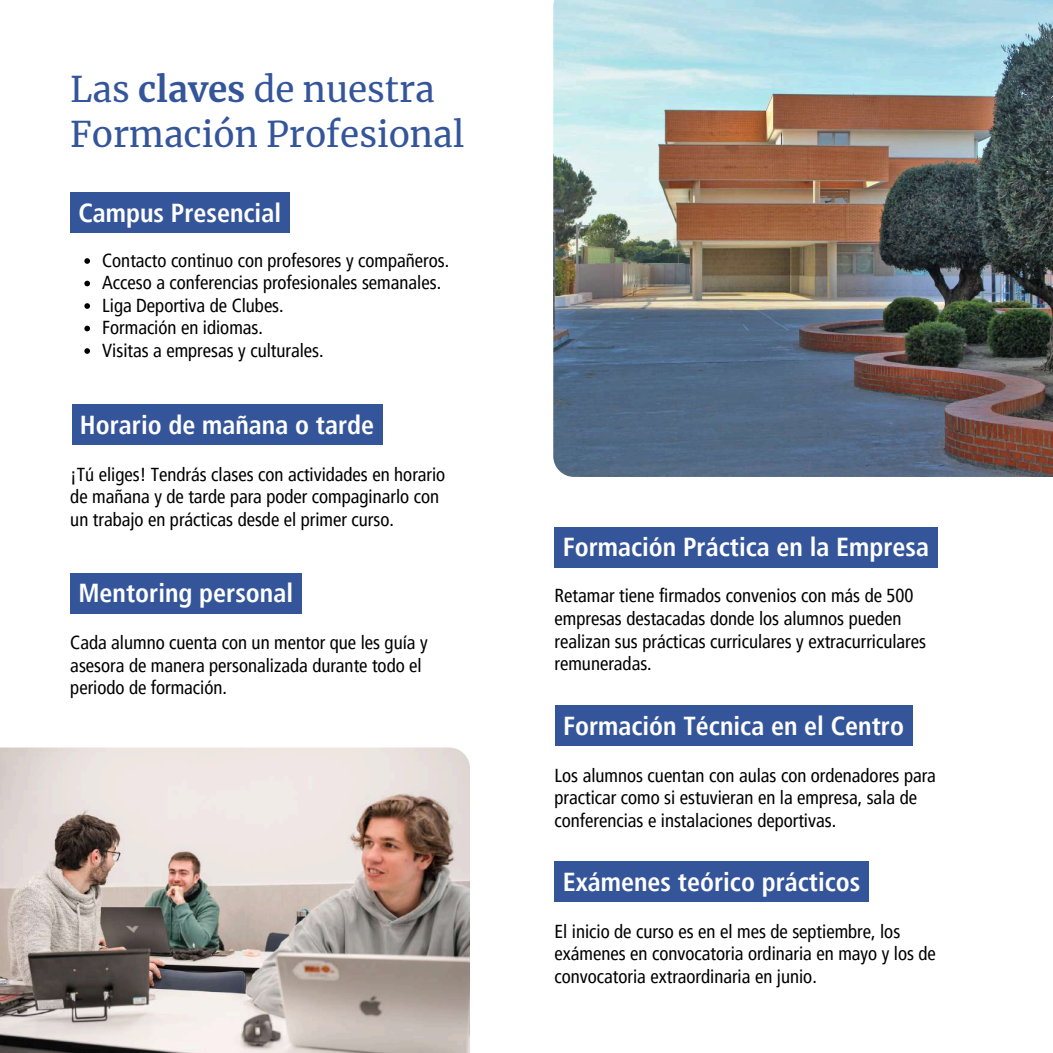
<style>
.page{position:relative;width:1053px;height:1053px;background:#fff}
.page>*{position:absolute;margin:0;border:0;box-sizing:border-box;transform-origin:0 0}
.t1{font:35px/45px "Merriweather";color:#35559b}
.t2{font:700 condensed 26px "Frutiger LT Pro";color:#fff}
.t3{font:condensed 18.75px/22.5px "Frutiger LT Pro";color:#000}
.s1{font-weight:700}
</style>
<div class="page">
<img style="left:0;top:747px;width:470px;height:306px">
<img style="left:553px;top:0;width:499px;height:477px">
<div style="left:554px;top:706px;width:358px;height:40px;background:#35559b"></div>
<div style="left:554px;top:527px;width:383px;height:40px;background:#35559b"></div>
<div style="left:70px;top:193px;width:219px;height:40px;background:#35559b"></div>
<svg style="left:84px;top:258px;width:6px;height:6px"></svg>
<svg style="left:84px;top:281px;width:6px;height:5px"></svg>
<svg style="left:84px;top:303px;width:6px;height:6px"></svg>
<svg style="left:84px;top:326px;width:6px;height:5px"></svg>
<svg style="left:84px;top:348px;width:6px;height:6px"></svg>
<div style="left:72px;top:404px;width:310px;height:41px;background:#35559b"></div>
<div style="left:70px;top:573px;width:231px;height:40px;background:#35559b"></div>
<div style="left:554px;top:861px;width:314px;height:41px;background:#35559b"></div>
<h1 class="t1" style="left:70px;top:67px;width:396px">Las <span class="s1">claves</span> de nuestra<br>Formación Profesional</h1>
<h2 class="t2" style="left:78px;top:197px;width:204px">Campus Presencial</h2>
<p class="t3" style="left:102px;top:249px;width:348px">Contacto continuo con profesores y compañeros.<br>Acceso a conferencias profesionales semanales.<br>Liga Deportiva de Clubes.<br>Formación en idiomas.<br>Visitas a empresas y culturales.</p>
<h2 class="t2" style="left:80px;top:408px;width:295px">Horario de mañana o tarde</h2>
<p class="t3" style="left:70px;top:463px;width:376px">¡Tú eliges! Tendrás clases con actividades en horario de mañana y de tarde para poder compaginarlo con un trabajo en prácticas desde el primer curso.</p>
<h2 class="t2" style="left:78px;top:577px;width:216px">Mentoring personal</h2>
<p class="t3" style="left:70px;top:631px;width:359px">Cada alumno cuenta con un mentor que les guía y asesora de manera personalizada durante todo el periodo de formación.</p>
<h2 class="t2" style="left:562px;top:531px;width:368px">Formación Práctica en la Empresa</h2>
<p class="t3" style="left:554px;top:584px;width:373px">Retamar tiene firmados convenios con más de 500 empresas destacadas donde los alumnos pueden realizan sus prácticas curriculares y extracurriculares remuneradas.</p>
<h2 class="t2" style="left:563px;top:710px;width:342px">Formación Técnica en el Centro</h2>
<p class="t3" style="left:554px;top:764px;width:383px">Los alumnos cuentan con aulas con ordenadores para practicar como si estuvieran en la empresa, sala de conferencias e instalaciones deportivas.</p>
<h2 class="t2" style="left:563px;top:866px;width:299px">Exámenes teórico prácticos</h2>
<p class="t3" style="left:554px;top:920px;width:383px">El inicio de curso es en el mes de septiembre, los exámenes en convocatoria ordinaria en mayo y los de convocatoria extraordinaria en junio.</p>
</div>
